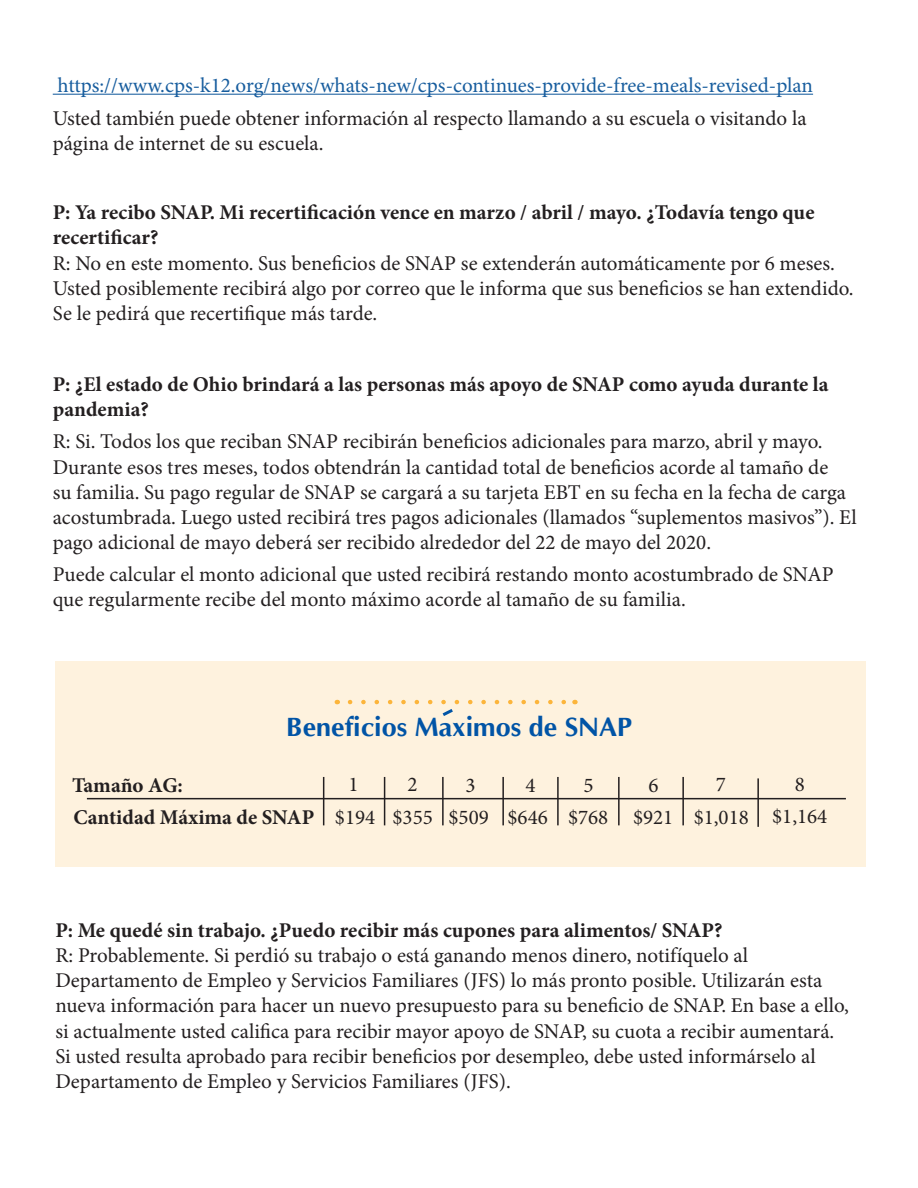
<style>
.page{position:relative;width:918px;height:1188px;background:#fff}
.page>*{position:absolute;margin:0;border:0;box-sizing:border-box;transform-origin:0 0}
.t1{font:700 27px "Optima";color:#0154a6}
.t2{font:21px/25.2px "Minion Pro";color:#231f20}
.t3{font:700 21px/25.2px "Minion Pro";color:#231f20}
.t4{font:21px "Minion Pro";color:#175d9e}
</style>
<div class="page">
<div style="left:55px;top:661px;width:810px;height:205px;background:#fef2de"></div>
<hr style="left:87px;top:798px;width:759px;height:1px;background:#231f20">
<hr style="left:384px;top:777px;width:1px;height:48px;background:#231f20">
<hr style="left:442px;top:777px;width:2px;height:48px;background:#231f20">
<hr style="left:502px;top:777px;width:2px;height:48px;background:#231f20">
<hr style="left:557px;top:777px;width:2px;height:48px;background:#231f20">
<hr style="left:618px;top:777px;width:2px;height:48px;background:#231f20">
<hr style="left:682px;top:777px;width:2px;height:48px;background:#231f20">
<hr style="left:757px;top:778px;width:2px;height:49px;background:#231f20">
<hr style="left:323px;top:777px;width:1px;height:48px;background:#231f20">
<hr style="left:53px;top:94px;width:760px;height:1px;background:#175d9e">
<svg style="left:350px;top:700px;width:216px;height:16px"></svg>
<p class="t4" style="left:58px;top:71px;width:757px">https://www.cps-k12.org/news/whats-new/cps-continues-provide-free-meals-revised-plan</p>
<p class="t2" style="left:53px;top:106px;width:755px">Usted también puede obtener información al respecto llamando a su escuela o visitando la página de internet de su escuela.</p>
<p class="t3" style="left:53px;top:200px;width:763px">P: Ya recibo SNAP. Mi recertificación vence en marzo / abril / mayo. ¿Todavía tengo que recertificar?</p>
<p class="t2" style="left:53px;top:250px;width:802px">R: No en este momento. Sus beneficios de SNAP se extenderán automáticamente por 6 meses.<br>Usted posiblemente recibirá algo por correo que le informa que sus beneficios se han extendido.<br>Se le pedirá que recertifique más tarde.</p>
<p class="t3" style="left:53px;top:372px;width:777px">P: ¿El estado de Ohio brindará a las personas más apoyo de SNAP como ayuda durante la pandemia?</p>
<p class="t2" style="left:53px;top:429px;width:805px">R: Si. Todos los que reciban SNAP recibirán beneficios adicionales para marzo, abril y mayo.<br>Durante esos tres meses, todos obtendrán la cantidad total de beneficios acorde al tamaño de<br>su familia. Su pago regular de SNAP se cargará a su tarjeta EBT en su fecha en la fecha de carga acostumbrada. Luego usted recibirá tres pagos adicionales (llamados “suplementos masivos”). El pago adicional de mayo deberá ser recibido alrededor del 22 de mayo del 2020.</p>
<p class="t2" style="left:53px;top:562px;width:783px">Puede calcular el monto adicional que usted recibirá restando monto acostumbrado de SNAP que regularmente recibe del monto máximo acorde al tamaño de su familia.</p>
<p class="t1" style="left:286px;top:712px;width:348px">Beneficios Maximos de SNAP</p>
<p class="t3" style="left:72px;top:772px;width:112px">Tamaño AG:</p>
<p class="t3" style="left:73px;top:805px;width:242px">Cantidad Máxima de SNAP</p>
<p class="t2" style="left:408px;top:772px;width:12px">2</p>
<p class="t2" style="left:465px;top:773px;width:12px">3</p>
<p class="t2" style="left:525px;top:773px;width:12px">4</p>
<p class="t2" style="left:583px;top:773px;width:12px">5</p>
<p class="t2" style="left:648px;top:773px;width:12px">6</p>
<p class="t2" style="left:716px;top:772px;width:12px">7</p>
<p class="t2" style="left:795px;top:771px;width:12px">8</p>
<p class="t2" style="left:348px;top:772px;width:12px">1</p>
<p class="t2" style="left:335px;top:805px;width:42px">$194</p>
<p class="t2" style="left:393px;top:805px;width:42px">$355</p>
<p class="t2" style="left:449px;top:805px;width:42px">$509</p>
<p class="t2" style="left:508px;top:805px;width:42px">$646</p>
<p class="t2" style="left:568px;top:805px;width:42px">$768</p>
<p class="t2" style="left:633px;top:805px;width:42px">$921</p>
<p class="t2" style="left:694px;top:805px;width:57px">$1,018</p>
<p class="t2" style="left:772px;top:803px;width:57px">$1,164</p>
<p class="t3" style="left:55px;top:917px;width:669px">P: Me quedé sin trabajo. ¿Puedo recibir más cupones para alimentos/ SNAP?</p>
<p class="t2" style="left:55px;top:943px;width:795px">R: Probablemente. Si perdió su trabajo o está ganando menos dinero, notifíquelo al Departamento de Empleo y Servicios Familiares (JFS) lo más pronto posible. Utilizarán esta nueva información para hacer un nuevo presupuesto para su beneficio de SNAP. En base a ello, si actualmente usted califica para recibir mayor apoyo de SNAP, su cuota a recibir aumentará.<br>Si usted resulta aprobado para recibir beneficios por desempleo, debe usted informárselo al Departamento de Empleo y Servicios Familiares (JFS).</p>
</div>
